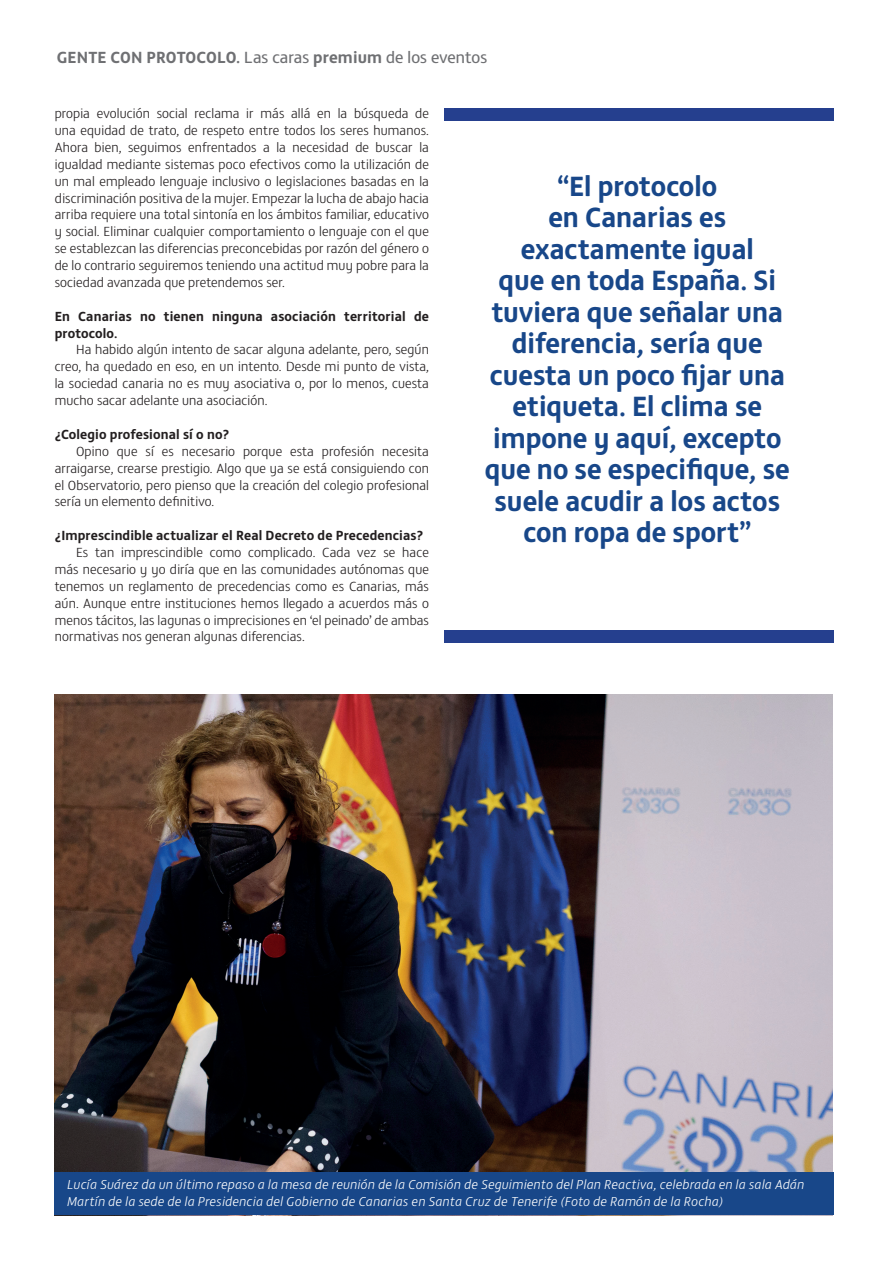
<style>
.page{position:relative;width:893px;height:1263px;background:#fff}
.page>*{position:absolute;margin:0;border:0;box-sizing:border-box;transform-origin:0 0}
.t1{font:700 28.5px/31.5px "FS Matthew";color:#184789;text-align:center}
.t2{font:700 16.5px "FS Matthew";letter-spacing:.01em;color:#6f7073}
.t3{font:300 13.5px/16.8px "FS Matthew";letter-spacing:.01em;color:#231f20;text-align:justify}
.t4{font:700 13.5px/16.8px "FS Matthew";letter-spacing:.01em;color:#231f20}
.t5{font:italic 300 13.2px/16.5px "FS Matthew";letter-spacing:.02em;color:#fff}
.s1{font-weight:400}
</style>
<div class="page">
<img style="left:55px;top:695px;width:778px;height:520px">
<div style="left:445px;top:108px;width:389px;height:13px;background:#253f8e"></div>
<div style="left:445px;top:630px;width:389px;height:13px;background:#253f8e"></div>
<div style="left:55px;top:1172px;width:779px;height:42px;background:#184789"></div>
<p class="t2" style="left:57px;top:44px;width:432px">GENTE CON PROTOCOLO. <span class="s1">Las caras</span> premium <span class="s1">de los eventos</span></p>
<p class="t3" style="left:55px;top:104px;width:376px">propia evolución social reclama ir más allá en la búsqueda de una equidad de trato, de respeto entre todos los seres humanos.<br>Ahora bien, seguimos enfrentados a la necesidad de buscar la igualdad mediante sistemas poco efectivos como la utilización de un mal empleado lenguaje inclusivo o legislaciones basadas en la discriminación positiva de la mujer. Empezar la lucha de abajo hacia arriba requiere una total sintonía en los ámbitos familiar, educativo y social. Eliminar cualquier comportamiento o lenguaje con el que se establezcan las diferencias preconcebidas por razón del género o de lo contrario seguiremos teniendo una actitud muy pobre para la sociedad avanzada que pretendemos ser.</p>
<p class="t4" style="left:55px;top:306px;width:376px">En Canarias no tienen ninguna asociación territorial de protocolo.</p>
<p class="t3" style="left:55px;top:341px;width:376px;text-indent:21px">Ha habido algún intento de sacar alguna adelante, pero, según creo, ha quedado en eso, en un intento. Desde mi punto de vista, la sociedad canaria no es muy asociativa o, por lo menos, cuesta mucho sacar adelante una asociación.</p>
<p class="t4" style="left:55px;top:425px;width:176px">¿Colegio profesional sí o no?</p>
<p class="t3" style="left:55px;top:442px;width:376px;text-indent:21px">Opino que sí es necesario porque esta profesión necesita arraigarse, crearse prestigio. Algo que ya se está consiguiendo con el Observatorio, pero pienso que la creación del colegio profesional sería un elemento definitivo.</p>
<p class="t4" style="left:55px;top:526px;width:370px">¿Imprescindible actualizar el Real Decreto de Precedencias?</p>
<p class="t3" style="left:55px;top:543px;width:376px;text-indent:21px">Es tan imprescindible como complicado. Cada vez se hace más necesario y yo diría que en las comunidades autónomas que tenemos un reglamento de precedencias como es Canarias, más aún. Aunque entre instituciones hemos llegado a acuerdos más o menos tácitos, las lagunas o imprecisiones en ‘el peinado’ de ambas normativas nos generan algunas diferencias.</p>
<p class="t1" style="left:485px;top:168px;width:306px">“El protocolo<br>en Canarias es exactamente igual<br>que en toda España. Si tuviera que señalar una diferencia, sería que cuesta un poco fijar una etiqueta. El clima se impone y aquí, excepto que no se especifique, se suele acudir a los actos con ropa de sport”</p>
<p class="t5" style="left:68px;top:1175px;width:739px">Lucía Suárez da un último repaso a la mesa de reunión de la Comisión de Seguimiento del Plan Reactiva, celebrada en la sala Adán<br>Martín de la sede de la Presidencia del Gobierno de Canarias en Santa Cruz de Tenerife (Foto de Ramón de la Rocha)</p>
</div>
